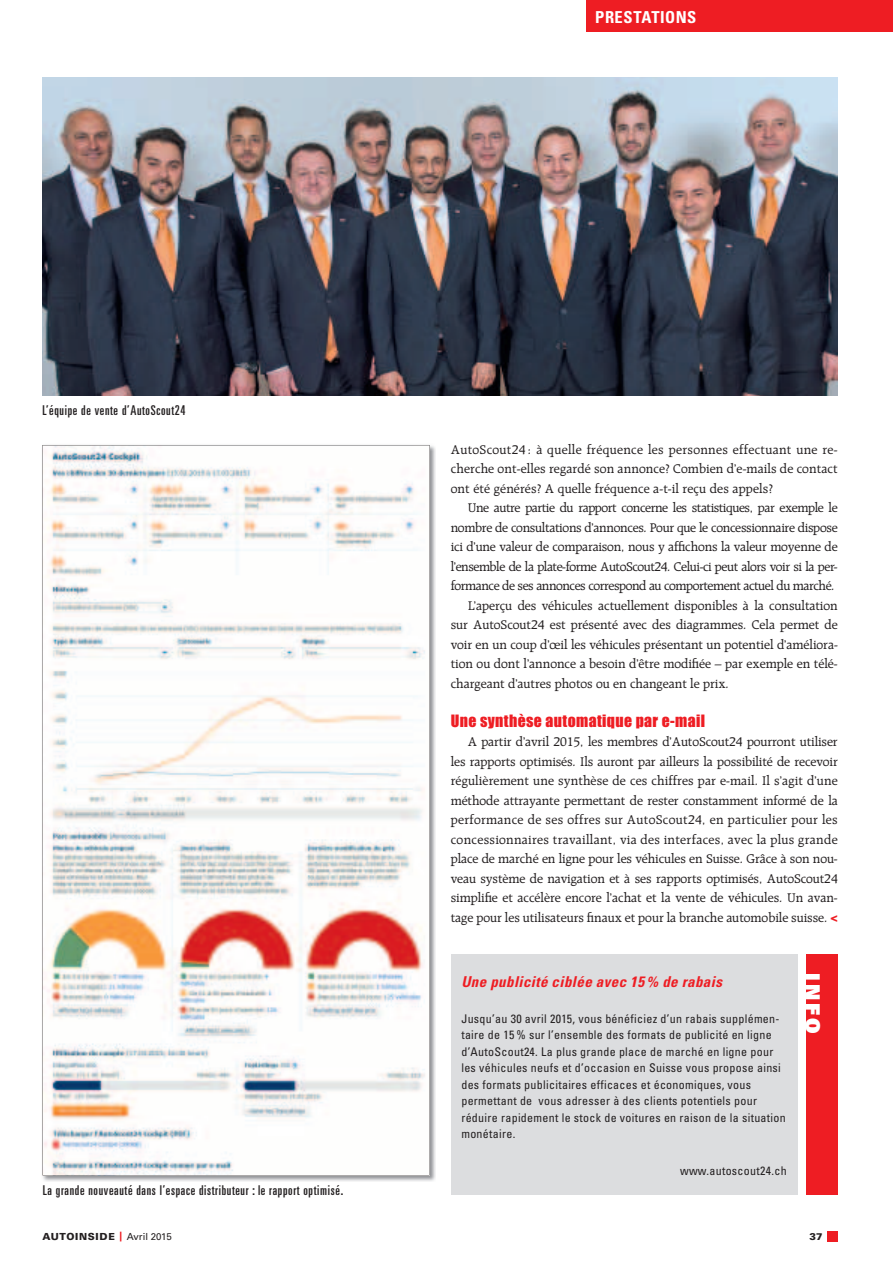
<style>
.page{position:relative;width:893px;height:1263px;background:#fff}
.page>*{position:absolute;margin:0;border:0;box-sizing:border-box;transform-origin:0 0}
.t1{font:19.5px "Univers LT Std X Black";color:#fff}
.t2{font:700 condensed 16.5px "Univers LT Std";letter-spacing:.025em;color:#fff}
.t3{font:15.75px "Impact MT Std";letter-spacing:.025em;color:#ee1d23}
.t4{font:italic 700 condensed 15px "Univers LT Std";letter-spacing:.025em;color:#ee1d23}
.t5{font:13.5px/19.5px "Raleigh LT Std";color:#231f20;text-align:justify}
.t6{font:13.5px "Raleigh LT Std";letter-spacing:-.03em;color:#231f20}
.t7{font:ultra-condensed 13.5px "Univers LT Std";letter-spacing:.05em;color:#231f20}
.t8{font:13.5px "Raleigh LT Std";letter-spacing:-.02em;color:#231f20}
.t9{font:condensed 12px/16.5px "Univers LT Std";letter-spacing:.025em;color:#231f20}
.t10{font:900 9.75px "Univers LT Std";letter-spacing:.07em;color:#231f20}
.s1{font-family:"Impact MT Std";color:#ee1d23}
.s2{color:#ee1d23}
.s3{font-weight:400}
</style>
<div class="page">
<div style="left:806px;top:955px;width:32px;height:240px;background:#ee1d23"></div>
<div style="left:451px;top:954px;width:346px;height:241px;background:#dcdddf"></div>
<img style="left:42px;top:445px;width:393px;height:736px">
<svg style="left:43px;top:445px;width:387px;height:730px"></svg>
<img style="left:43px;top:77px;width:795px;height:318px">
<div style="left:587px;top:0;width:306px;height:32px;background:#ee1d23"></div>
<div style="left:827px;top:1231px;width:11px;height:11px;background:#ee1d23"></div>
<p class="t2" style="left:595px;top:7px;width:102px">PRESTATIONS</p>
<p class="t7" style="left:43px;top:402px;width:145px">L’équipe de vente d’AutoScout24</p>
<p class="t7" style="left:43px;top:1182px;width:302px">La grande nouveauté dans l’espace distributeur : le rapport optimisé.</p>
<p class="t5" style="left:451px;top:440px;width:388px">AutoScout24 : à quelle fréquence les personnes effectuant une re&shy;cherche ont-elles regardé son annonce? Combien d’e-mails de contact ont été générés? A quelle fréquence a-t-il reçu des appels?</p>
<p class="t6" style="left:468px;top:500px;width:371px">Une autre partie du rapport concerne les statistiques, par exemple le</p>
<p class="t8" style="left:451px;top:520px;width:388px">nombre de consultations d’annonces. Pour que le concessionnaire dispose</p>
<p class="t5" style="left:451px;top:537px;width:388px">ici d’une valeur de comparaison, nous y affichons la valeur moyenne de</p>
<p class="t6" style="left:451px;top:559px;width:388px">l’ensemble de la plate-forme AutoScout24. Celui-ci peut alors voir si la per-</p>
<p class="t6" style="left:451px;top:578px;width:385px">formance de ses annonces correspond au comportement actuel du marché.</p>
<p class="t5" style="left:468px;top:596px;width:371px">L’aperçu des véhicules actuellement disponibles à la consultation</p>
<p class="t5" style="left:451px;top:615px;width:388px">sur AutoScout24 est présenté avec des diagrammes. Cela permet de</p>
<p class="t5" style="left:451px;top:635px;width:388px">voir en un coup d’œil les véhicules présentant un potentiel d’améliora-</p>
<p class="t5" style="left:451px;top:654px;width:388px">tion ou dont l’annonce a besoin d’être modifiée – par exemple en télé-</p>
<p class="t5" style="left:451px;top:674px;width:280px">chargeant d’autres photos ou en changeant le prix.</p>
<p class="t3" style="left:451px;top:710px;width:256px">Une synthèse automatique par e-mail</p>
<p class="t5" style="left:451px;top:732px;width:388px;text-indent:17px">A partir d’avril 2015, les membres d’AutoScout24 pourront utiliser les rapports optimisés. Ils auront par ailleurs la possibilité de recevoir régulièrement une synthèse de ces chiffres par e-mail. Il s’agit d’une méthode attrayante permettant de rester constamment informé de la performance de ses offres sur AutoScout24, en particulier pour les concessionnaires travaillant, via des interfaces, avec la plus grande place de marché en ligne pour les véhicules en Suisse. Grâce à son nou&shy;veau système de navigation et à ses rapports optimisés, AutoScout24 simplifie et accélère encore l’achat et la vente de véhicules. Un avan&shy;tage pour les utilisateurs finaux et pour la branche automobile suisse. <span class="s1">&lt;</span></p>
<p class="t4" style="left:461px;top:972px;width:262px">Une publicité ciblée avec 15 % de rabais</p>
<p class="t9" style="left:461px;top:1010px;width:326px">Jusqu’au 30 avril 2015, vous bénéficiez d’un rabais supplémen&shy;taire de 15 % sur l’ensemble des formats de publicité en ligne d’AutoScout24. La plus grande place de marché en ligne pour les véhicules neufs et d’occasion en Suisse vous propose ainsi des formats publicitaires efficaces et économiques, vous permettant de vous adresser à des clients potentiels pour réduire rapidement le stock de voitures en raison de la situation monétaire.</p>
<p class="t9" style="left:680px;top:1163px;width:108px">www.autoscout24.ch</p>
<h1 class="t1" style="left:826px;top:973px;width:62px;rotate:90deg">INFO</h1>
<p class="t10" style="left:43px;top:1230px;width:131px">AUTOINSIDE <span class="s2">|</span> <span class="s3">Avril 2015</span></p>
<p class="t10" style="left:809px;top:1230px;width:15px">37</p>
</div>
